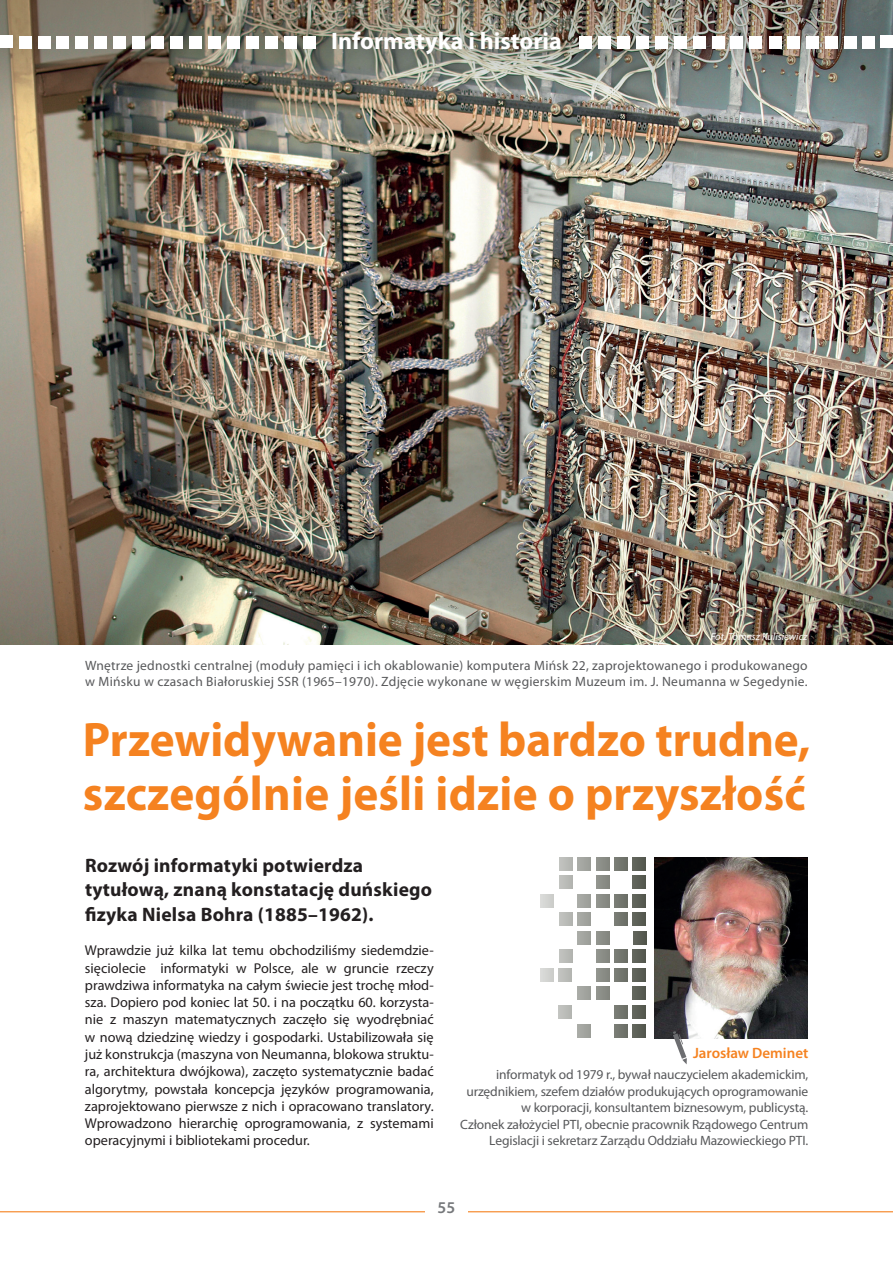
<style>
.page{position:relative;width:893px;height:1263px;background:#fff}
.page>*{position:absolute;margin:0;border:0;box-sizing:border-box;transform-origin:0 0}
.t1{font:700 48.6px/54.2px "Myriad Pro";letter-spacing:.005em;color:#f58220}
.t2{font:700 24px "Myriad Pro";color:#fff}
.t3{font:700 19.5px/24.8px "Myriad Pro";letter-spacing:.01em;color:#231f20}
.t4{font:600 16.5px "Myriad Pro";color:#76787b}
.t5{font:600 15px "Myriad Pro";color:#f58220}
.t6{font:14.25px/17.2px "Myriad Pro";color:#231f20;text-align:justify}
.t7{font:13.5px/16.5px "Myriad Pro";letter-spacing:-.01em;color:#57585a;text-align:right}
.t8{font:13.5px/16.2px "Myriad Pro";letter-spacing:.02em;color:#57585a}
.t9{font:italic 10.5px "Myriad Pro";color:#fff}
</style>
<div class="page">
<hr style="left:0;top:1211px;width:893px;height:1px;background:#f58220">
<div style="left:425px;top:1195px;width:43px;height:23px;background:#fff"></div>
<img style="left:0;top:117px;width:893px;height:528px">
<img style="left:0;top:0;width:893px;height:117px">
<div style="left:880px;top:35px;width:13px;height:13px;background:#fff"></div>
<div style="left:844px;top:36px;width:13px;height:13px;background:#fff"></div>
<div style="left:825px;top:36px;width:13px;height:13px;background:#fff"></div>
<div style="left:787px;top:36px;width:13px;height:13px;background:#fff"></div>
<div style="left:768px;top:36px;width:13px;height:13px;background:#fff"></div>
<div style="left:749px;top:36px;width:13px;height:13px;background:#fff"></div>
<div style="left:617px;top:36px;width:13px;height:13px;background:#fff"></div>
<div style="left:579px;top:36px;width:13px;height:13px;background:#fff"></div>
<div style="left:598px;top:36px;width:13px;height:13px;background:#fff"></div>
<div style="left:693px;top:36px;width:13px;height:13px;background:#fff"></div>
<div style="left:674px;top:36px;width:12px;height:13px;background:#fff"></div>
<div style="left:636px;top:36px;width:13px;height:13px;background:#fff"></div>
<div style="left:712px;top:36px;width:12px;height:13px;background:#fff"></div>
<div style="left:655px;top:36px;width:12px;height:13px;background:#fff"></div>
<div style="left:730px;top:36px;width:13px;height:13px;background:#fff"></div>
<div style="left:806px;top:36px;width:13px;height:13px;background:#fff"></div>
<div style="left:862px;top:36px;width:13px;height:13px;background:#fff"></div>
<div style="left:303px;top:36px;width:12px;height:13px;background:#fff"></div>
<div style="left:246px;top:36px;width:13px;height:13px;background:#fff"></div>
<div style="left:265px;top:36px;width:13px;height:13px;background:#fff"></div>
<div style="left:132px;top:36px;width:13px;height:13px;background:#fff"></div>
<div style="left:94px;top:36px;width:13px;height:13px;background:#fff"></div>
<div style="left:56px;top:36px;width:13px;height:13px;background:#fff"></div>
<div style="left:38px;top:36px;width:12px;height:13px;background:#fff"></div>
<div style="left:0;top:35px;width:13px;height:13px;background:#fff"></div>
<div style="left:19px;top:36px;width:13px;height:13px;background:#fff"></div>
<div style="left:76px;top:36px;width:12px;height:13px;background:#fff"></div>
<div style="left:113px;top:36px;width:13px;height:13px;background:#fff"></div>
<div style="left:208px;top:36px;width:13px;height:12px;background:#fff"></div>
<div style="left:189px;top:36px;width:13px;height:13px;background:#fff"></div>
<div style="left:151px;top:36px;width:13px;height:13px;background:#fff"></div>
<div style="left:170px;top:36px;width:13px;height:13px;background:#fff"></div>
<div style="left:284px;top:36px;width:13px;height:13px;background:#fff"></div>
<div style="left:227px;top:36px;width:13px;height:13px;background:#fff"></div>
<img style="left:654px;top:858px;width:154px;height:180px">
<div style="left:633px;top:857px;width:13px;height:14px;background:#5a5e55"></div>
<div style="left:633px;top:913px;width:13px;height:13px;background:#5a5e55"></div>
<div style="left:633px;top:894px;width:13px;height:13px;background:#5a5e55"></div>
<div style="left:633px;top:950px;width:13px;height:13px;background:#5a5e55"></div>
<div style="left:633px;top:968px;width:13px;height:14px;background:#5a5e55"></div>
<div style="left:633px;top:1005px;width:13px;height:14px;background:#5a5e55"></div>
<div style="left:633px;top:987px;width:13px;height:13px;background:#5a5e55"></div>
<div style="left:633px;top:876px;width:13px;height:13px;background:#5a5e55"></div>
<div style="left:633px;top:1024px;width:13px;height:14px;background:#5a5e55"></div>
<div style="left:614px;top:857px;width:14px;height:14px;background:#72756d"></div>
<div style="left:614px;top:913px;width:14px;height:13px;background:#72756d"></div>
<div style="left:614px;top:894px;width:14px;height:13px;background:#72756d"></div>
<div style="left:614px;top:950px;width:14px;height:13px;background:#72756d"></div>
<div style="left:614px;top:968px;width:14px;height:14px;background:#72756d"></div>
<div style="left:614px;top:1005px;width:14px;height:14px;background:#72756d"></div>
<div style="left:559px;top:968px;width:13px;height:14px;background:#bbbcb9"></div>
<div style="left:559px;top:1005px;width:13px;height:14px;background:#bbbcb9"></div>
<div style="left:614px;top:1024px;width:14px;height:14px;background:#72756d"></div>
<div style="left:596px;top:857px;width:13px;height:14px;background:#8b8d87"></div>
<div style="left:596px;top:894px;width:13px;height:13px;background:#8b8d87"></div>
<div style="left:596px;top:950px;width:13px;height:13px;background:#8b8d87"></div>
<div style="left:596px;top:968px;width:13px;height:14px;background:#8b8d87"></div>
<div style="left:596px;top:987px;width:13px;height:13px;background:#8b8d87"></div>
<div style="left:577px;top:987px;width:14px;height:13px;background:#a3a5a0"></div>
<div style="left:540px;top:968px;width:14px;height:14px;background:#d3d4d1"></div>
<div style="left:559px;top:950px;width:13px;height:13px;background:#bbbcb9"></div>
<div style="left:596px;top:931px;width:13px;height:14px;background:#8b8d87"></div>
<div style="left:633px;top:931px;width:13px;height:14px;background:#5a5e55"></div>
<div style="left:596px;top:876px;width:13px;height:13px;background:#8b8d87"></div>
<div style="left:577px;top:857px;width:14px;height:14px;background:#a3a5a0"></div>
<div style="left:577px;top:913px;width:14px;height:13px;background:#a3a5a0"></div>
<div style="left:577px;top:894px;width:14px;height:13px;background:#a3a5a0"></div>
<div style="left:577px;top:931px;width:14px;height:14px;background:#a3a5a0"></div>
<div style="left:540px;top:894px;width:14px;height:13px;background:#d3d4d1"></div>
<div style="left:559px;top:857px;width:13px;height:14px;background:#bbbcb9"></div>
<div style="left:559px;top:913px;width:13px;height:13px;background:#bbbcb9"></div>
<div style="left:559px;top:876px;width:13px;height:13px;background:#bbbcb9"></div>
<div style="left:577px;top:1024px;width:14px;height:14px;background:#a3a5a0"></div>
<svg style="left:673px;top:1031px;width:14px;height:33px"></svg>
<h2 class="t2" style="left:331px;top:25px;width:232px">Informatyka i historia</h2>
<p class="t9" style="left:711px;top:630px;width:98px">Fot. Tomasz Kulisiewicz</p>
<p class="t8" style="left:85px;top:657px;width:724px">Wnętrze jednostki centralnej (moduły pamięci i ich okablowanie) komputera Mińsk 22, zaprojektowanego i produkowanego w Mińsku w czasach Białoruskiej SSR (1965–1970). Zdjęcie wykonane w węgierskim Muzeum im. J. Neumanna w Segedynie.</p>
<h1 class="t1" style="left:83px;top:711px;width:729px">Przewidywanie jest bardzo trudne, szczególnie jeśli idzie o przyszłość</h1>
<h3 class="t3" style="left:85px;top:852px;width:349px">Rozwój informatyki potwierdza tytułową, znaną konstatację duńskiego fizyka Nielsa Bohra (1885–1962).</h3>
<p class="t6" style="left:85px;top:942px;width:350px">Wprawdzie już kilka lat temu obchodziliśmy siedemdzie&shy;sięciolecie informatyki w Polsce, ale w gruncie rzeczy prawdziwa informatyka na całym świecie jest trochę młod&shy;sza. Dopiero pod koniec lat 50. i na początku 60. korzysta&shy;nie z maszyn matematycznych zaczęło się wyodrębniać w nową dziedzinę wiedzy i gospodarki. Ustabilizowała się już konstrukcja (maszyna von Neumanna, blokowa struktu&shy;ra, architektura dwójkowa), zaczęto systematycznie badać algorytmy, powstała koncepcja języków programowania, zaprojektowano pierwsze z nich i opracowano translatory.<br>Wprowadzono hierarchię oprogramowania, z systemami operacyjnymi i bibliotekami procedur.</p>
<p class="t5" style="left:693px;top:1044px;width:117px">Jarosław Deminet</p>
<p class="t7" style="left:460px;top:1066px;width:350px">informatyk od 1979 r., bywał nauczycielem akademickim, urzędnikiem, szefem działów produkujących oprogramowanie w korporacji, konsultantem biznesowym, publicystą.<br>Członek założyciel PTI, obecnie pracownik Rządowego Centrum Legislacji i sekretarz Zarządu Oddziału Mazowieckiego PTI.</p>
<p class="t4" style="left:438px;top:1197px;width:19px">55</p>
</div>
